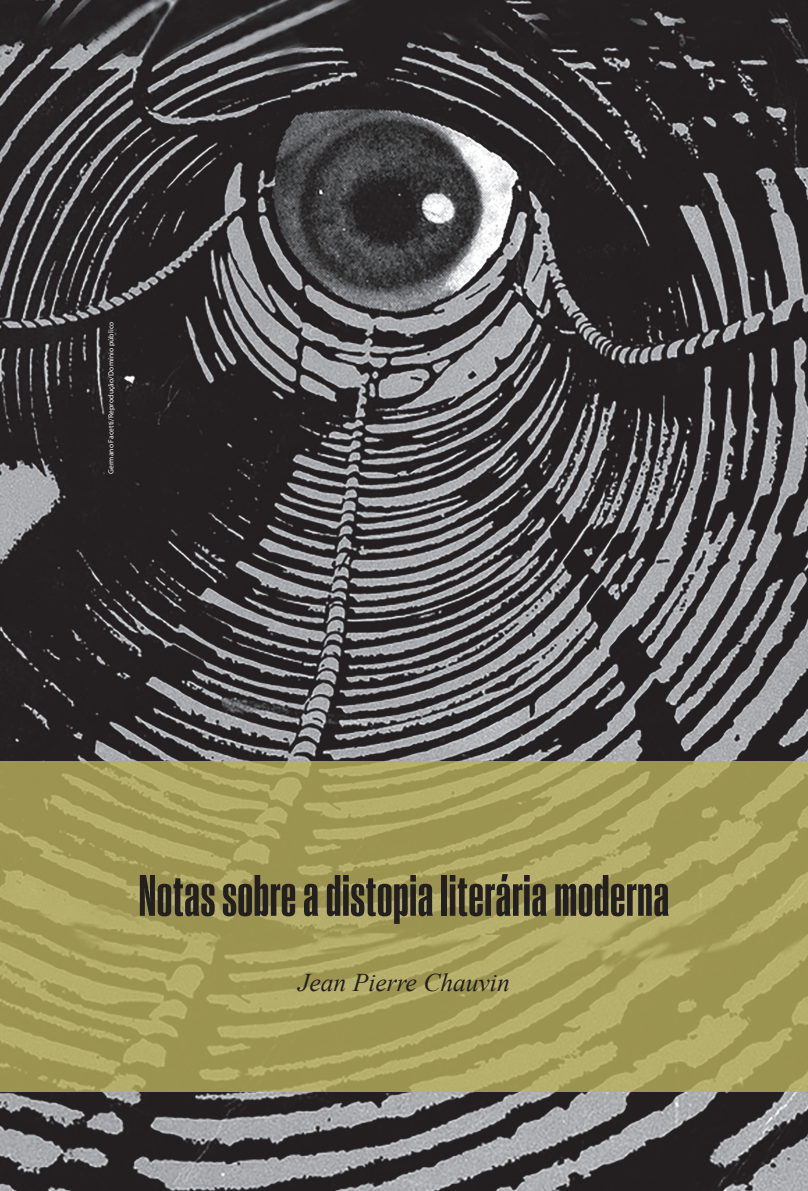
<style>
.page{position:relative;width:808px;height:1191px;background:#fff}
.page>*{position:absolute;margin:0;border:0;box-sizing:border-box;transform-origin:0 0}
.t1{font:300 60px "Smart Sans Std";color:#231f20}
.t2{font:italic 25.5px "Times New Roman";color:#231f20}
.t3{font:7.5px "Myriad Pro";letter-spacing:.02em;color:#fff}
</style>
<div class="page">
<img style="left:0;top:0;width:808px;height:1191px">
<svg style="left:0;top:761px;width:808px;height:330px;background:#a69f5c"></svg>
<p class="t3" style="left:106px;top:474px;width:154px;rotate:-90deg">Germano Facetti/Reprodução/Domínio público</p>
<h1 class="t1" style="left:138px;top:864px;width:533px">Notas sobre a distopia literária moderna</h1>
<h2 class="t2" style="left:298px;top:964px;width:213px">Jean Pierre Chauvin</h2>
</div>
